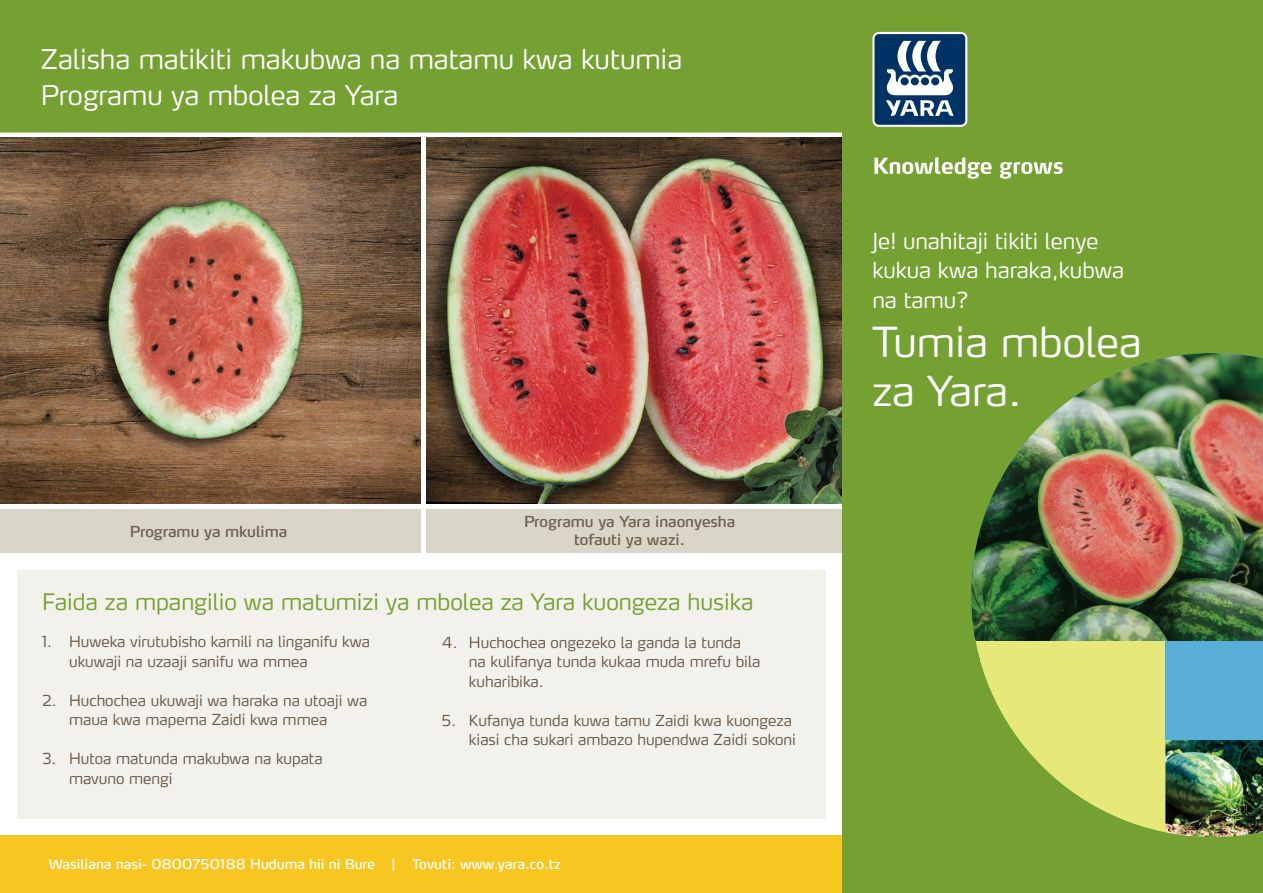
<style>
.page{position:relative;width:1263px;height:893px;background:#fff}
.page>*{position:absolute;margin:0;border:0;box-sizing:border-box;transform-origin:0 0}
.t1{font:300 40.95px/49.2px "Yara Max LF";color:#fff}
.t2{font:300 27px/36px "Yara Max LF";color:#fff}
.t3{font:300 22.5px "Yara Max LF";color:#75a032}
.t4{font:300 21.75px/29.4px "Yara Max LF";color:#fff}
.t5{font:300 15px/19.5px "Yara Max LF";color:#675847}
.t6{font:15px/18px "Yara Max LF";color:#6d604d;text-align:center}
.t7{font:13.5px "Yara Max LF";color:#fff}
</style>
<div class="page">
<div style="left:0;top:836px;width:1263px;height:57px;background:#f8c620"></div>
<div style="left:842px;top:0;width:421px;height:893px;background:#75a032"></div>
<svg style="left:874px;top:157px;width:189px;height:22px"></svg>
<svg style="left:872px;top:32px;width:95px;height:95px;background:#587a98"></svg>
<div style="left:0;top:0;width:851px;height:132px;background:#75a032"></div>
<img style="left:971px;top:353px;width:292px;height:288px">
<svg style="left:975px;top:641px;width:190px;height:191px;fill:#e6e879"></svg>
<img style="left:1165px;top:739px;width:98px;height:98px">
<div style="left:1165px;top:641px;width:98px;height:98px;background:#58aed6"></div>
<img style="left:426px;top:138px;width:416px;height:366px">
<div style="left:426px;top:509px;width:416px;height:44px;background:#d9d5c9"></div>
<img style="left:0;top:138px;width:421px;height:366px">
<div style="left:0;top:509px;width:421px;height:44px;background:#d9d5c9"></div>
<div style="left:17px;top:570px;width:808px;height:249px;background:#f3f1ec"></div>
<h2 class="t2" style="left:41px;top:41px;width:643px">Zalisha matikiti makubwa na matamu kwa kutumia<br>Programu ya mbolea za Yara</h2>
<p class="t6" style="left:130px;top:522px;width:159px">Programu ya mkulima</p>
<p class="t6" style="left:524px;top:512px;width:213px">Programu ya Yara inaonyesha tofauti ya wazi.</p>
<h3 class="t3" style="left:42px;top:588px;width:713px">Faida za mpangilio wa matumizi ya mbolea za Yara kuongeza husika</h3>
<p class="t5" style="left:69px;top:632px;width:303px;text-indent:-27px">1. Huweka virutubisho kamili na linganifu kwa ukuwaji na uzaaji sanifu wa mmea</p>
<p class="t5" style="left:69px;top:690px;width:300px;text-indent:-27px">2. Huchochea ukuwaji wa haraka na utoaji wa maua kwa mapema Zaidi kwa mmea</p>
<p class="t5" style="left:69px;top:749px;width:255px;text-indent:-27px">3. Hutoa matunda makubwa na kupata mavuno mengi</p>
<p class="t5" style="left:469px;top:632px;width:293px;text-indent:-27px">4. Huchochea ongezeko la ganda la tunda na kulifanya tunda kukaa muda mrefu bila kuharibika.</p>
<p class="t5" style="left:442px;top:710px;width:355px;text-align:right">5. Kufanya tunda kuwa tamu Zaidi kwa kuongeza kiasi cha sukari ambazo hupendwa Zaidi sokoni</p>
<p class="t7" style="left:49px;top:855px;width:514px">Wasiliana nasi- 0800750188 Huduma hii ni Bure | Tovuti: www.yara.co.tz</p>
<h3 class="t4" style="left:872px;top:226px;width:253px">Je! unahitaji tikiti lenye kukua kwa haraka,kubwa na tamu?</h3>
<h1 class="t1" style="left:872px;top:317px;width:271px">Tumia mbolea za Yara.</h1>
</div>
